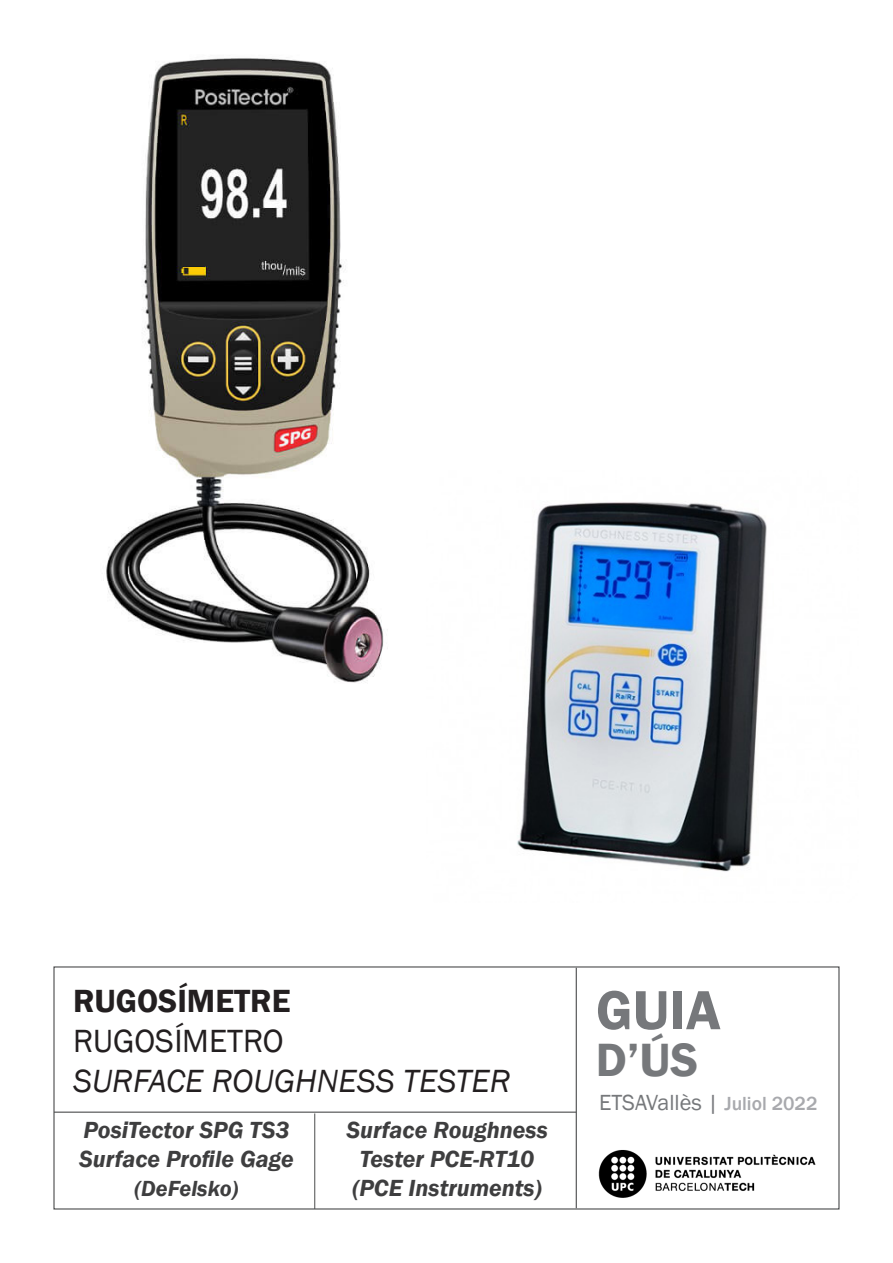
<style>
.page{position:relative;width:893px;height:1263px;background:#fff}
.page>*{position:absolute;margin:0;border:0;box-sizing:border-box;transform-origin:0 0}
.t1{font:600 57px "Franklin Gothic";color:#76787b}
.t2{font:600 48px "Franklin Gothic";color:#76787b}
.t3{font:600 33px/39.6px "Franklin Gothic";color:#231f20}
.t4{font:italic 33px "Franklin Gothic";color:#231f20}
.t5{font:italic 600 24px/28.8px "Franklin Gothic";color:#3e3e3f}
.t6{font:22.5px "Franklin Gothic";color:#76787b}
.t7{font:italic 600 22.5px "Franklin Gothic";color:#3e3e3f}
.s1{font-weight:400}
.s2{font-weight:500;font-size:19.5px;color:#a8a9ad}
</style>
<div class="page">
<hr style="left:576px;top:968px;width:1px;height:240px;background:#4b4c4d">
<hr style="left:54px;top:1111px;width:522px;height:2px;background:#4b4c4d">
<img style="left:598px;top:1150px;width:218px;height:48px">
<hr style="left:314px;top:1113px;width:1px;height:96px;background:#4b4c4d">
<img style="left:106px;top:58px;width:278px;height:625px">
<img style="left:517px;top:502px;width:250px;height:370px">
<p class="t3" style="left:73px;top:982px;width:219px">RUGOSÍMETRE<br><span class="s1">RUGOSÍMETRO</span></p>
<p class="t4" style="left:73px;top:1060px;width:439px">SURFACE ROUGHNESS TESTER</p>
<p class="t5" style="left:79px;top:1116px;width:216px">PosiTector SPG TS3<br>Surface Profile Gage</p>
<p class="t7" style="left:135px;top:1174px;width:105px">(DeFelsko)</p>
<p class="t5" style="left:346px;top:1116px;width:203px;text-align:center">Surface Roughness<br>Tester PCE-RT10 (PCE Instruments)</p>
<p class="t1" style="left:596px;top:975px;width:126px">GUIA</p>
<p class="t2" style="left:596px;top:1030px;width:104px">D’ÚS</p>
<p class="t6" style="left:599px;top:1088px;width:220px">ETSAVallès | <span class="s2">Juliol 2022</span></p>
</div>
